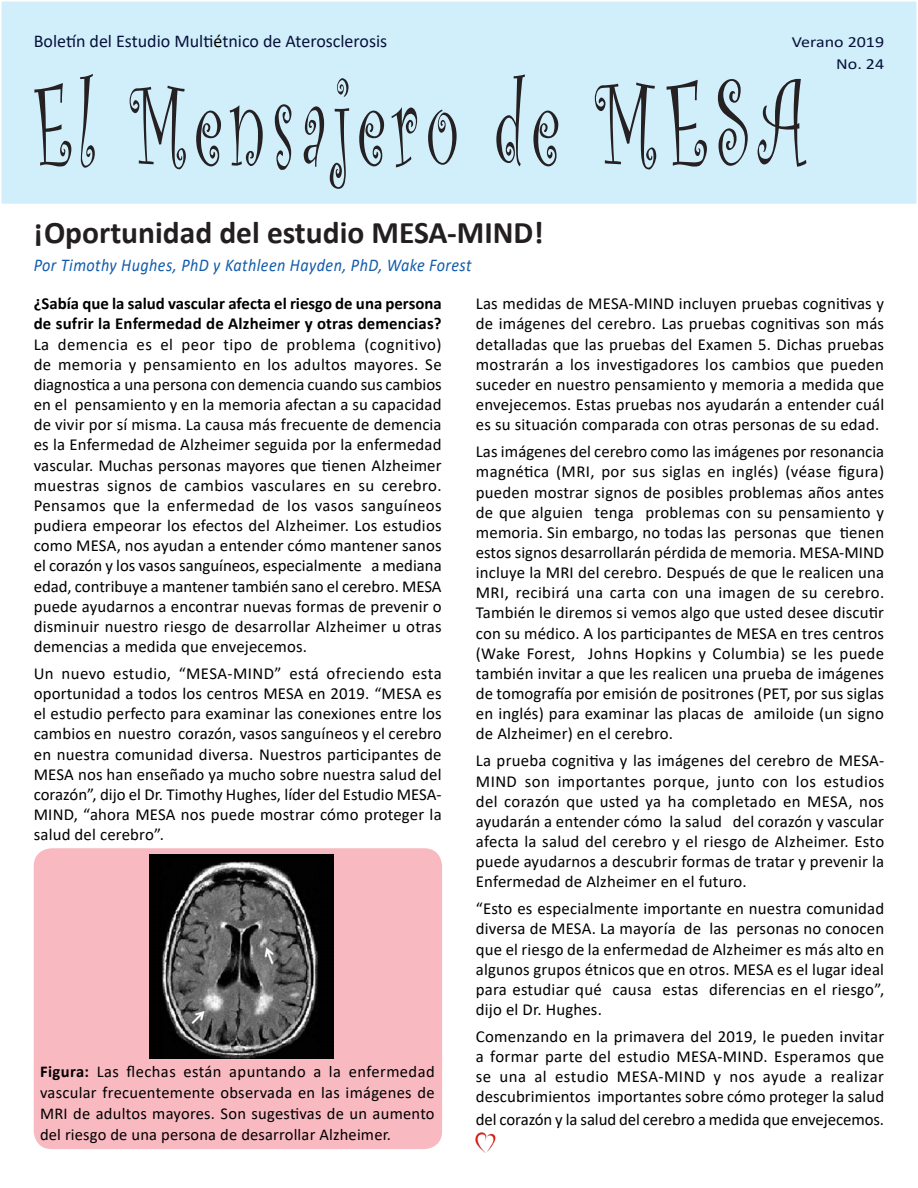
<style>
.page{position:relative;width:918px;height:1188px;background:#fff}
.page>*{position:absolute;margin:0;border:0;box-sizing:border-box;transform-origin:0 0}
.t1{font:121.8px "Curlz";letter-spacing:.1em;color:#231f20;scale:.57 1}
.t2{font:700 31.5px "Calibri";color:#231f20}
.Paragraph_Style_1{font:italic 18px "Calibri";letter-spacing:.025em;color:#135cab;scale:.9 1}
.t3{font:18px "Calibri";color:#071139}
.Paragraph_Style_1-2{font:16.8px/20.1px "Calibri";letter-spacing:.01em;color:#000;text-align:justify}
.Paragraph_Style_1-3{font:16.5px/21px "Calibri";letter-spacing:.01em;color:#000;text-align:justify}
.t4{font:15.45px "Calibri";color:#071139;scale:1.16 1}
.s1{color:#000}
.s2{font-size:126.75px}
.s3{font-weight:700}
</style>
<div class="page">
<div style="left:1px;top:1px;width:916px;height:203px;background:#d1eefb"></div>
<div style="left:0;top:0;width:918px;height:205px;border:2px solid #fff"></div>
<img style="left:476px;top:1132px;width:19px;height:20px">
<div style="left:34px;top:848px;width:408px;height:301px;background:#f8b9c1;border-radius:18px"></div>
<img style="left:149px;top:855px;width:185px;height:204px">
<p class="t3" style="left:34px;top:29px;width:355px">Boletín del Estudio Multi<span class="s1">é</span>tnico de Aterosclerosis</p>
<p class="t4" style="left:792px;top:31px;width:81px">Verano 2019</p>
<p class="t4" style="left:836px;top:53px;width:43px">No. 24</p>
<h1 class="t1" style="left:34px;top:39px;width:1356px">El Mensajero de <span class="s2">MESA</span></h1>
<p class="t2" style="left:34px;top:210px;width:511px">¡Oportunidad del estudio MESA-MIND!</p>
<p class="Paragraph_Style_1" style="left:34px;top:252px;width:488px">Por Timothy Hughes, PhD y Kathleen Hayden, PhD, Wake Forest</p>
<p class="Paragraph_Style_1-2" style="left:34px;top:293px;width:410px"><span class="s3">¿Sabía que la salud vascular afecta el riesgo de una persona de sufrir la Enfermedad de Alzheimer y otras demencias?<br></span>La demencia es el peor tipo de problema (cognitivo) de memoria y pensamiento en los adultos mayores. Se diagnostica a una persona con demencia cuando sus cambios en el pensamiento y en la memoria afectan a su capacidad de vivir por sí misma. La causa más frecuente de demencia es la Enfermedad de Alzheimer seguida por la enfermedad vascular. Muchas personas mayores que tienen Alzheimer muestras signos de cambios vasculares en su cerebro.<br>Pensamos que la enfermedad de los vasos sanguíneos pudiera empeorar los efectos del Alzheimer. Los estudios como MESA, nos ayudan a entender cómo mantener sanos el corazón y los vasos sanguíneos, especialmente a mediana edad, contribuye a mantener también sano el cerebro. MESA puede ayudarnos a encontrar nuevas formas de prevenir o disminuir nuestro riesgo de desarrollar Alzheimer u otras demencias a medida que envejecemos.</p>
<p class="Paragraph_Style_1-2" style="left:34px;top:663px;width:410px">Un nuevo estudio, “MESA-MIND” está ofreciendo esta oportunidad a todos los centros MESA en 2019. “MESA es el estudio perfecto para examinar las conexiones entre los cambios en nuestro corazón, vasos sanguíneos y el cerebro en nuestra comunidad diversa. Nuestros participantes de MESA nos han enseñado ya mucho sobre nuestra salud del corazón”, dijo el Dr. Timothy Hughes, líder del Estudio MESA-MIND, “ahora MESA nos puede mostrar cómo proteger la salud del cerebro”.</p>
<p class="Paragraph_Style_1-3" style="left:40px;top:1061px;width:396px"><span class="s3">Figura:</span> Las flechas están apuntando a la enfermedad vascular frecuentemente observada en las imágenes de MRI de adultos mayores. Son sugestivas de un aumento del riesgo de una persona de desarrollar Alzheimer.</p>
<p class="Paragraph_Style_1-2" style="left:476px;top:293px;width:410px">Las medidas de MESA-MIND incluyen pruebas cognitivas y de imágenes del cerebro. Las pruebas cognitivas son más detalladas que las pruebas del Examen 5. Dichas pruebas mostrarán a los investigadores los cambios que pueden suceder en nuestro pensamiento y memoria a medida que envejecemos. Estas pruebas nos ayudarán a entender cuál es su situación comparada con otras personas de su edad.</p>
<p class="Paragraph_Style_1-2" style="left:476px;top:441px;width:410px">Las imágenes del cerebro como las imágenes por resonancia magnética (MRI, por sus siglas en inglés) (véase figura) pueden mostrar signos de posibles problemas años antes de que alguien tenga problemas con su pensamiento y memoria. Sin embargo, no todas las personas que tienen estos signos desarrollarán pérdida de memoria. MESA-MIND incluye la MRI del cerebro. Después de que le realicen una MRI, recibirá una carta con una imagen de su cerebro.<br>También le diremos si vemos algo que usted desee discutir con su médico. A los participantes de MESA en tres centros (Wake Forest, Johns Hopkins y Columbia) se les puede también invitar a que les realicen una prueba de imágenes de tomografía por emisión de positrones (PET, por sus siglas en inglés) para examinar las placas de amiloide (un signo de Alzheimer) en el cerebro.</p>
<p class="Paragraph_Style_1-2" style="left:476px;top:750px;width:410px">La prueba cognitiva y las imágenes del cerebro de MESA-MIND son importantes porque, junto con los estudios del corazón que usted ya ha completado en MESA, nos ayudarán a entender cómo la salud del corazón y vascular afecta la salud del cerebro y el riesgo de Alzheimer. Esto puede ayudarnos a descubrir formas de tratar y prevenir la Enfermedad de Alzheimer en el futuro.</p>
<p class="Paragraph_Style_1-2" style="left:476px;top:898px;width:410px">“Esto es especialmente importante en nuestra comunidad diversa de MESA. La mayoría de las personas no conocen que el riesgo de la enfermedad de Alzheimer es más alto en algunos grupos étnicos que en otros. MESA es el lugar ideal para estudiar qué causa estas diferencias en el riesgo”, dijo el Dr. Hughes.</p>
<p class="Paragraph_Style_1-2" style="left:476px;top:1026px;width:410px">Comenzando en la primavera del 2019, le pueden invitar a formar parte del estudio MESA-MIND. Esperamos que se una al estudio MESA-MIND y nos ayude a realizar descubrimientos importantes sobre cómo proteger la salud</p>
<p class="Paragraph_Style_1-2" style="left:476px;top:1109px;width:410px">del corazón y la salud del cerebro a medida que envejecemos.</p>
</div>
